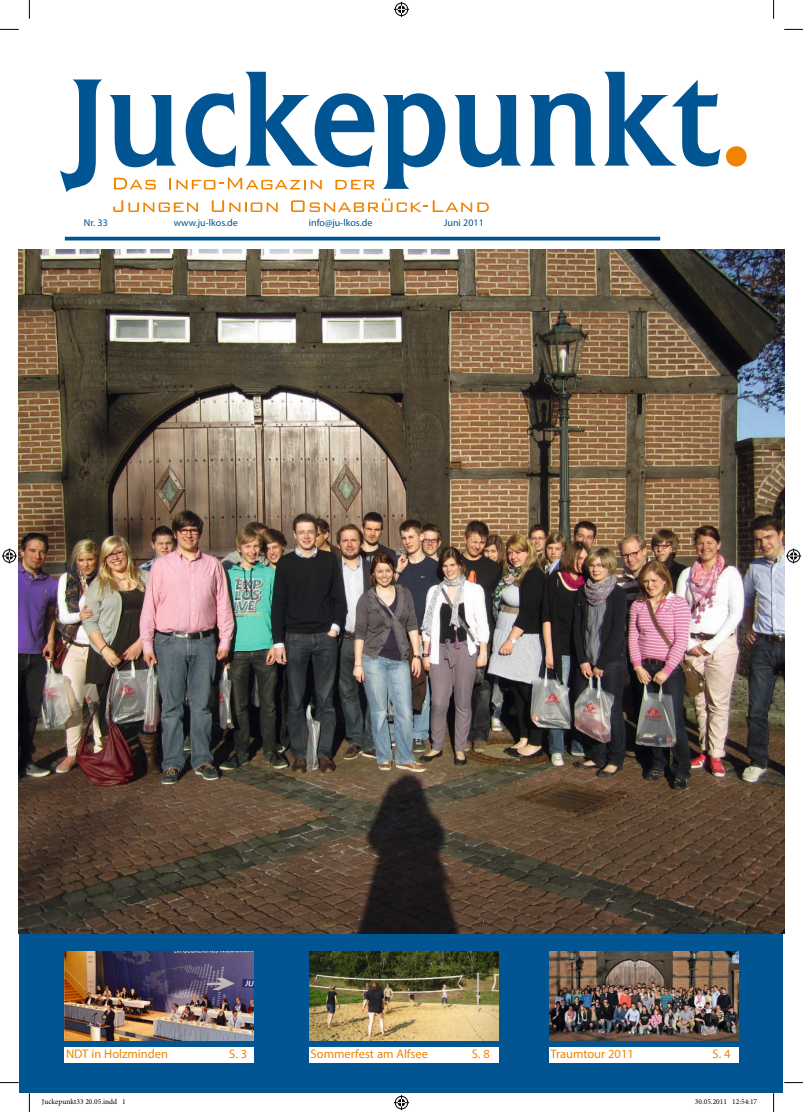
<style>
.page{position:relative;width:803px;height:1112px;background:#fff}
.page>*{position:absolute;margin:0;border:0;box-sizing:border-box;transform-origin:0 0}
.t1{font:12.5px "Myriad Pro";color:#f08400}
.t2{font:10px "Myriad Pro";color:#005592}
.t3{font:7.5px "Minion Pro";color:#000}
</style>
<div class="page">
<div style="left:19px;top:933px;width:763px;height:159px;background:#005592"></div>
<div style="left:65px;top:1046px;width:189px;height:16px;background:#fff"></div>
<img style="left:65px;top:951px;width:189px;height:88px">
<hr style="left:65px;top:237px;width:595px;height:3px;background:#005592">
<div style="left:309px;top:1046px;width:189px;height:16px;background:#fff"></div>
<img style="left:310px;top:951px;width:188px;height:88px">
<div style="left:549px;top:1046px;width:189px;height:16px;background:#fff"></div>
<img style="left:549px;top:951px;width:189px;height:88px">
<img style="left:19px;top:249px;width:765px;height:684px">
<svg style="left:60px;top:79px;width:42px;height:114px"></svg>
<svg style="left:109px;top:95px;width:67px;height:72px"></svg>
<svg style="left:186px;top:92px;width:50px;height:75px"></svg>
<svg style="left:245px;top:72px;width:129px;height:95px"></svg>
<svg style="left:383px;top:93px;width:62px;height:96px"></svg>
<svg style="left:454px;top:95px;width:67px;height:72px"></svg>
<svg style="left:529px;top:93px;width:67px;height:73px"></svg>
<svg style="left:604px;top:72px;width:116px;height:94px"></svg>
<div style="left:726px;top:146px;width:21px;height:20px;background:#f08400;border-radius:50%"></div>
<svg style="left:114px;top:178px;width:42px;height:11px"></svg>
<svg style="left:169px;top:178px;width:153px;height:11px"></svg>
<svg style="left:335px;top:180px;width:40px;height:9px"></svg>
<svg style="left:113px;top:200px;width:85px;height:12px"></svg>
<svg style="left:212px;top:200px;width:66px;height:12px"></svg>
<svg style="left:291px;top:198px;width:198px;height:14px"></svg>
<svg style="left:0;top:29px;width:19px;height:1px"></svg>
<svg style="left:784px;top:29px;width:19px;height:1px"></svg>
<svg style="left:0;top:1082px;width:19px;height:1px"></svg>
<svg style="left:784px;top:1082px;width:19px;height:1px"></svg>
<svg style="left:29px;top:0;width:1px;height:19px"></svg>
<svg style="left:29px;top:1092px;width:1px;height:19px"></svg>
<svg style="left:773px;top:0;width:1px;height:19px"></svg>
<svg style="left:773px;top:1092px;width:1px;height:19px"></svg>
<svg style="left:394px;top:2px;width:15px;height:15px"></svg>
<svg style="left:394px;top:1095px;width:15px;height:14px"></svg>
<svg style="left:2px;top:548px;width:15px;height:15px"></svg>
<svg style="left:786px;top:548px;width:15px;height:15px"></svg>
<p class="t2" style="left:84px;top:216px;width:26px">Nr. 33</p>
<p class="t2" style="left:174px;top:216px;width:66px">www.ju-lkos.de</p>
<p class="t2" style="left:309px;top:216px;width:65px">info@ju-lkos.de</p>
<p class="t2" style="left:444px;top:216px;width:41px">Juni 2011</p>
<p class="t1" style="left:66px;top:1045px;width:103px">NDT in Holzminden</p>
<p class="t1" style="left:229px;top:1045px;width:20px">S. 3</p>
<p class="t1" style="left:311px;top:1045px;width:119px">Sommerfest am Alfsee</p>
<p class="t1" style="left:472px;top:1045px;width:20px">S. 8</p>
<p class="t1" style="left:550px;top:1045px;width:85px">Traumtour 2011</p>
<p class="t1" style="left:712px;top:1045px;width:20px">S. 4</p>
<p class="t3" style="left:42px;top:1096px;width:86px">Juckepunkt33 20.05.indd 1</p>
<p class="t3" style="left:695px;top:1096px;width:64px">30.05.2011 12:54:17</p>
</div>
